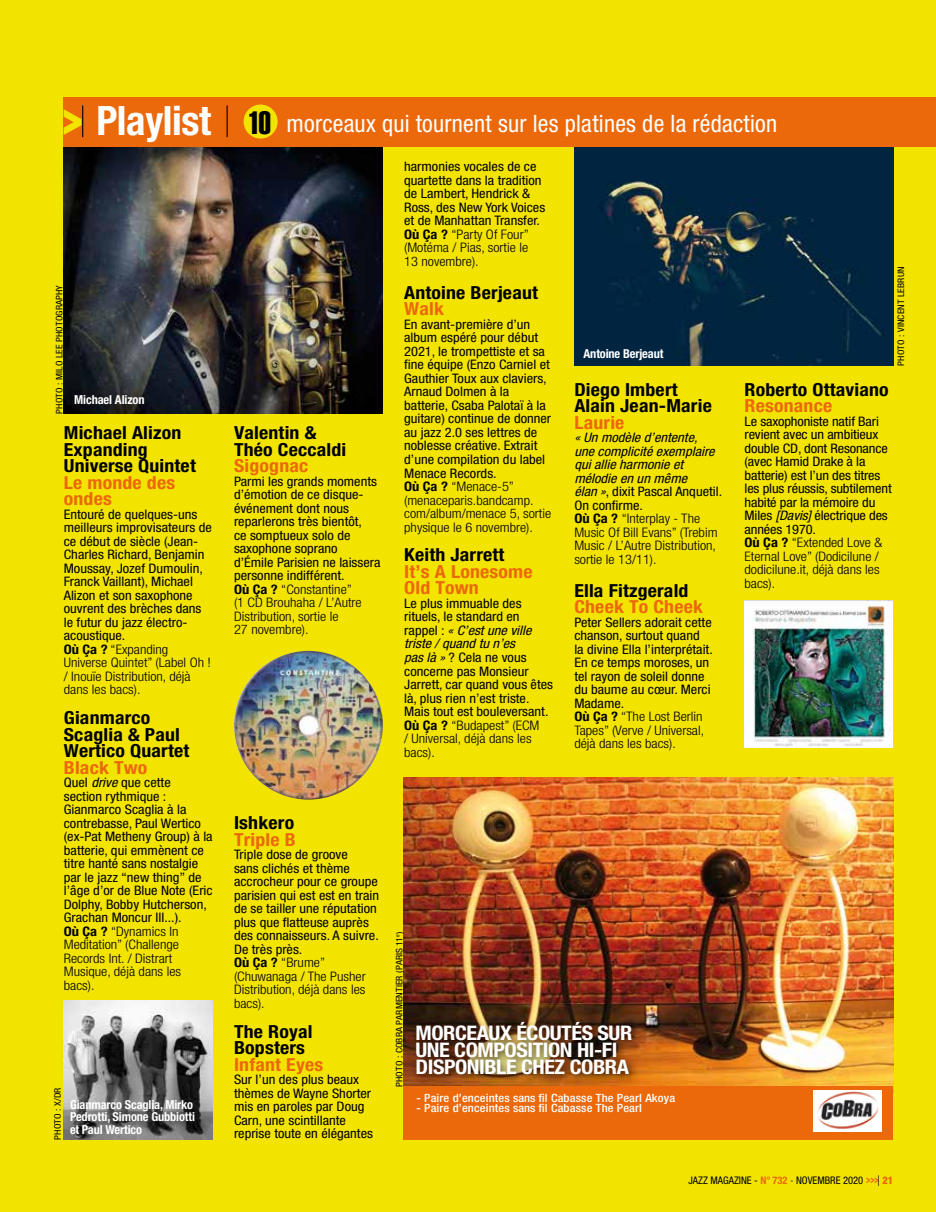
<style>
.page{position:relative;width:936px;height:1212px;background:#fff}
.page>*{position:absolute;margin:0;border:0;box-sizing:border-box;transform-origin:0 0}
.t1{font:condensed 24px "Helvetica Neue LT Std";letter-spacing:.01em;color:#fff}
.t2{font:700 condensed 20.1px/16.8px "Helvetica Neue LT Std";letter-spacing:-.02em;color:#fff;scale:1.1 1}
.t3{font:700 condensed 18px/16.5px "Helvetica Neue LT Std";letter-spacing:.01em;color:#000;scale:1.1 1}
.t4{font:700 condensed 18px/16.5px "Helvetica Neue LT Std";letter-spacing:.01em;color:#eb690b;scale:1.1 1}
.t5{font:condensed 13.2px/13.5px "Helvetica Neue LT Std";color:#000;scale:1.1 1}
.t6{font:italic condensed 13.2px/13.5px "Helvetica Neue LT Std";color:#000;scale:1.1 1}
.t7{font:700 condensed 12.3px/12.3px "Helvetica Neue LT Std";letter-spacing:-.01em;color:#fff}
.t8{font:500 condensed 11.4px "Helvetica Neue LT Std";letter-spacing:.01em;color:#fff;scale:1.1 1}
.t9{font:condensed 10.5px "Helvetica Neue LT Std";color:#000}
.t10{font:condensed 9px "Helvetica Neue LT Std";letter-spacing:.01em;color:#000;scale:1.1 1}
.s1{font-family:"Bauhaus 93";font-stretch:normal;font-size:40.95px;color:#f3e400}
.s2{font-weight:700;font-size:40.5px}
.s3{font-family:"Helvetica Extra Compressed";font-stretch:normal;font-size:31.8px;color:#000}
.s4{font-weight:700}
.s5{font-weight:300}
.s6{font-style:italic}
.s7{font-style:normal}
.s8{font-weight:700;font-style:normal}
.s9{font-weight:300;font-style:normal}
.s10{font-weight:700;color:#eb690b}
.s11{font-weight:900;color:#eb690b}
.s12{font-weight:300;font-size:15px}
</style>
<div class="page">
<div style="left:0;top:0;width:935px;height:1212px;background:#f3e400"></div>
<div style="left:64px;top:97px;width:871px;height:50px;background:#eb690b"></div>
<div style="left:243px;top:105px;width:34px;height:34px;background:#f3e400;border-radius:50%"></div>
<hr style="left:82px;top:105px;width:1px;height:32px;background:#000">
<hr style="left:226px;top:105px;width:2px;height:32px;background:#000">
<img style="left:404px;top:778px;width:489px;height:308px">
<div style="left:411px;top:1018px;width:231px;height:67px;background:#000;opacity:.75"></div>
<div style="left:404px;top:1086px;width:489px;height:53px;background:#eb690b"></div>
<img style="left:64px;top:147px;width:319px;height:267px">
<img style="left:64px;top:1000px;width:148px;height:140px">
<img style="left:744px;top:600px;width:148px;height:148px">
<img style="left:234px;top:651px;width:149px;height:149px;border-radius:74px">
<img style="left:574px;top:147px;width:319px;height:219px">
<img style="left:813px;top:1091px;width:68px;height:41px">
<h1 class="t1" style="left:63px;top:110px;width:716px"><span class="s1">&gt;</span> <span class="s2">Playlist</span> <span class="s3">10</span> morceaux qui tournent sur les platines de la rédaction</h1>
<p class="t10" style="left:54px;top:414px;width:118px;rotate:-90deg">PHOTO : MILO LEE PHOTOGRAPHY</p>
<p class="t7" style="left:74px;top:393px;width:72px">Michael Alizon</p>
<h3 class="t3" style="left:64px;top:424px;width:121px">Michael Alizon<br>Expanding<br>Universe Quintet</h3>
<h3 class="t4" style="left:64px;top:474px;width:103px">Le monde des ondes</h3>
<p class="t5" style="left:64px;top:507px;width:136px">Entouré de quelques-uns meilleurs improvisateurs de ce début de siècle (Jean-<br>Charles Richard, Benjamin<br>Moussay, Jozef Dumoulin,<br>Franck Vaillant), Michael<br>Alizon et son saxophone ouvrent des brèches dans le futur du jazz électro&shy;acoustique.<br><span class="s4">Où Ça ?</span> <span class="s5">“Expanding<br>Universe Quintet” (Label Oh ! / Inouïe Distribution, déjà dans les bacs).</span></p>
<h3 class="t3" style="left:64px;top:709px;width:116px">Gianmarco<br>Scaglia &amp; Paul<br>Wertico Quartet</h3>
<h3 class="t4" style="left:64px;top:759px;width:78px">Black Two</h3>
<p class="t5" style="left:64px;top:776px;width:137px">Quel <span class="s6">drive</span> que cette<br>section rythmique :<br>Gianmarco Scaglia à la contrebasse, Paul Wertico (ex-Pat Metheny Group) à la batterie, qui emmènent ce titre hanté sans nostalgie par le jazz “new thing” de l’âge d’or de Blue Note (Eric<br>Dolphy, Bobby Hutcherson,<br>Grachan Moncur III...).<br><span class="s4">Où Ça ?</span> <span class="s5">“Dynamics In<br>Meditation” (Challenge<br>Records Int. / Distrart<br>Musique, déjà dans les bacs).</span></p>
<p class="t10" style="left:52px;top:1140px;width:49px;rotate:-90deg">PHOTO : X/DR</p>
<p class="t7" style="left:70px;top:1098px;width:126px">Gianmarco Scaglia, Mirko<br>Pedrotti, Simone Gubbiotti et Paul Wertico</p>
<h3 class="t3" style="left:234px;top:424px;width:104px">Valentin &amp;<br>Théo Ceccaldi</h3>
<h3 class="t4" style="left:234px;top:457px;width:69px">Sigognac</h3>
<p class="t5" style="left:234px;top:474px;width:135px">Parmi les grands moments d’émotion de ce disque&shy;événement dont nous reparlerons très bientôt,<br>ce somptueux solo de saxophone soprano d’Émile Parisien ne laissera personne indifférent.<br><span class="s4">Où Ça ?</span> <span class="s5">“Constantine”<br>(1 CD Brouhaha / L’Autre<br>Distribution, sortie le<br>27 novembre).</span></p>
<p class="t5" style="left:404px;top:160px;width:130px">harmonies vocales de ce quartette dans la tradition de Lambert, Hendrick &amp;<br>Ross, des New York Voices et de Manhattan Transfer.<br><span class="s4">Où Ça ?</span> <span class="s5">“Party Of Four” (Motéma / Pias, sortie le<br>13 novembre).</span></p>
<h3 class="t3" style="left:404px;top:284px;width:123px">Antoine Berjeaut</h3>
<h3 class="t4" style="left:404px;top:300px;width:38px">Walk</h3>
<p class="t5" style="left:404px;top:317px;width:135px">En avant-première d’un album espéré pour début<br>2021, le trompettiste et sa fine équipe (Enzo Carniel et<br>Gauthier Toux aux claviers,<br>Arnaud Dolmen à la batterie, Csaba Palotaï à la guitare) continue de donner au jazz 2.0 ses lettres de noblesse créative. Extrait d’une compilation du label<br>Menace Records.<br><span class="s4">Où Ça ?</span> <span class="s5">“Menace-5” (menaceparis.bandcamp. com/album/menace 5, sortie physique le 6 novembre).</span></p>
<h3 class="t3" style="left:404px;top:546px;width:93px">Keith Jarrett</h3>
<h3 class="t4" style="left:404px;top:563px;width:118px">It’s A Lonesome<br>Old Town</h3>
<p class="t5" style="left:404px;top:596px;width:137px">Le plus immuable des rituels, le standard en rappel : <span class="s6">« C’est une ville triste / quand tu n’es<br>pas là »</span> ? Cela ne vous concerne pas Monsieur<br>Jarrett, car quand vous êtes là, plus rien n’est triste.<br>Mais tout est bouleversant.<br><span class="s4">Où Ça ?</span> <span class="s5">“Budapest” (ECM<br>/ Universal, déjà dans les bacs).</span></p>
<p class="t7" style="left:583px;top:347px;width:81px">Antoine Berjeaut</p>
<h3 class="t3" style="left:574px;top:381px;width:126px">Diego Imbert<br>Alain Jean-Marie</h3>
<h3 class="t4" style="left:574px;top:414px;width:47px">Laurie</h3>
<p class="t6" style="left:574px;top:431px;width:136px">« Un modèle d’entente,<br>une complicité exemplaire qui allie harmonie et mélodie en un même<br>élan »<span class="s7">, dixit Pascal Anquetil.<br>On confirme.<br></span><span class="s8">Où Ça ?</span> <span class="s9">“Interplay - The<br>Music Of Bill Evans” (Trebim<br>Music / L’Autre Distribution, sortie le 13/11).</span></p>
<h3 class="t3" style="left:574px;top:582px;width:105px">Ella Fitzgerald</h3>
<h3 class="t4" style="left:574px;top:598px;width:118px">Cheek To Cheek</h3>
<p class="t5" style="left:574px;top:615px;width:127px">Peter Sellers adorait cette chanson, surtout quand<br>la divine Ella l’interprétait.<br>En ce temps moroses, un tel rayon de soleil donne du baume au cœur. Merci<br>Madame.<br><span class="s4">Où Ça ?</span> <span class="s5">“The Lost Berlin<br>Tapes” (Verve / Universal, déjà dans les bacs).</span></p>
<p class="t10" style="left:895px;top:366px;width:92px;rotate:-90deg">PHOTO : VINCENT LEBRUN</p>
<h3 class="t3" style="left:744px;top:381px;width:133px">Roberto Ottaviano</h3>
<h3 class="t4" style="left:744px;top:397px;width:81px">Resonance</h3>
<p class="t5" style="left:744px;top:414px;width:135px">Le saxophoniste natif Bari revient avec un ambitieux double CD, dont Resonance (avec Hamid Drake à la batterie) est l’un des titres les plus réussis, subtilement habité par la mémoire du<br>Miles <span class="s6">[Davis]</span> électrique des années 1970.<br><span class="s4">Où Ça ?</span> <span class="s5">“Extended Love &amp;<br>Eternal Love” (Dodicilune / dodicilune.it, déjà dans les bacs).</span></p>
<h3 class="t3" style="left:234px;top:814px;width:56px">Ishkero</h3>
<h3 class="t4" style="left:234px;top:831px;width:58px">Triple B</h3>
<p class="t5" style="left:234px;top:848px;width:133px">Triple dose de groove<br>sans clichés et thème accrocheur pour ce groupe parisien qui est est en train de se tailler une réputation plus que flatteuse auprès des connaisseurs. A suivre.<br>De très près.<br><span class="s4">Où Ça ?</span> <span class="s5">“Brume” (Chuwanaga / The Pusher<br>Distribution, déjà dans les bacs).</span></p>
<h3 class="t3" style="left:234px;top:1023px;width:73px">The Royal<br>Bopsters</h3>
<h3 class="t4" style="left:234px;top:1056px;width:83px">Infant Eyes</h3>
<p class="t5" style="left:234px;top:1073px;width:128px">Sur l’un des plus beaux thèmes de Wayne Shorter mis en paroles par Doug<br>Carn, une scintillante reprise toute en élégantes</p>
<p class="t10" style="left:394px;top:1087px;width:143px;rotate:-90deg">PHOTO : COBRA PARMENTIER (PARIS 11<sup>e</sup>)</p>
<h2 class="t2" style="left:415px;top:1024px;width:199px">MORCEAUX ÉCOUTÉS SUR<br>UNE COMPOSITION HI-FI<br>DISPONIBLE CHEZ COBRA</h2>
<p class="t8" style="left:416px;top:1091px;width:236px">- Paire d’enceintes sans fil Cabasse The Pearl Akoya</p>
<p class="t8" style="left:416px;top:1101px;width:206px">- Paire d’enceintes sans fil Cabasse The Pearl</p>
<p class="t9" style="left:688px;top:1174px;width:206px">JAZZ MAGAZINE - <span class="s10">N° 732</span> <span class="s5">-</span> NOVEMBRE 2020 <span class="s11">&gt;&gt;&gt;</span><span class="s12">I</span> <span class="s11">21</span></p>
</div>
